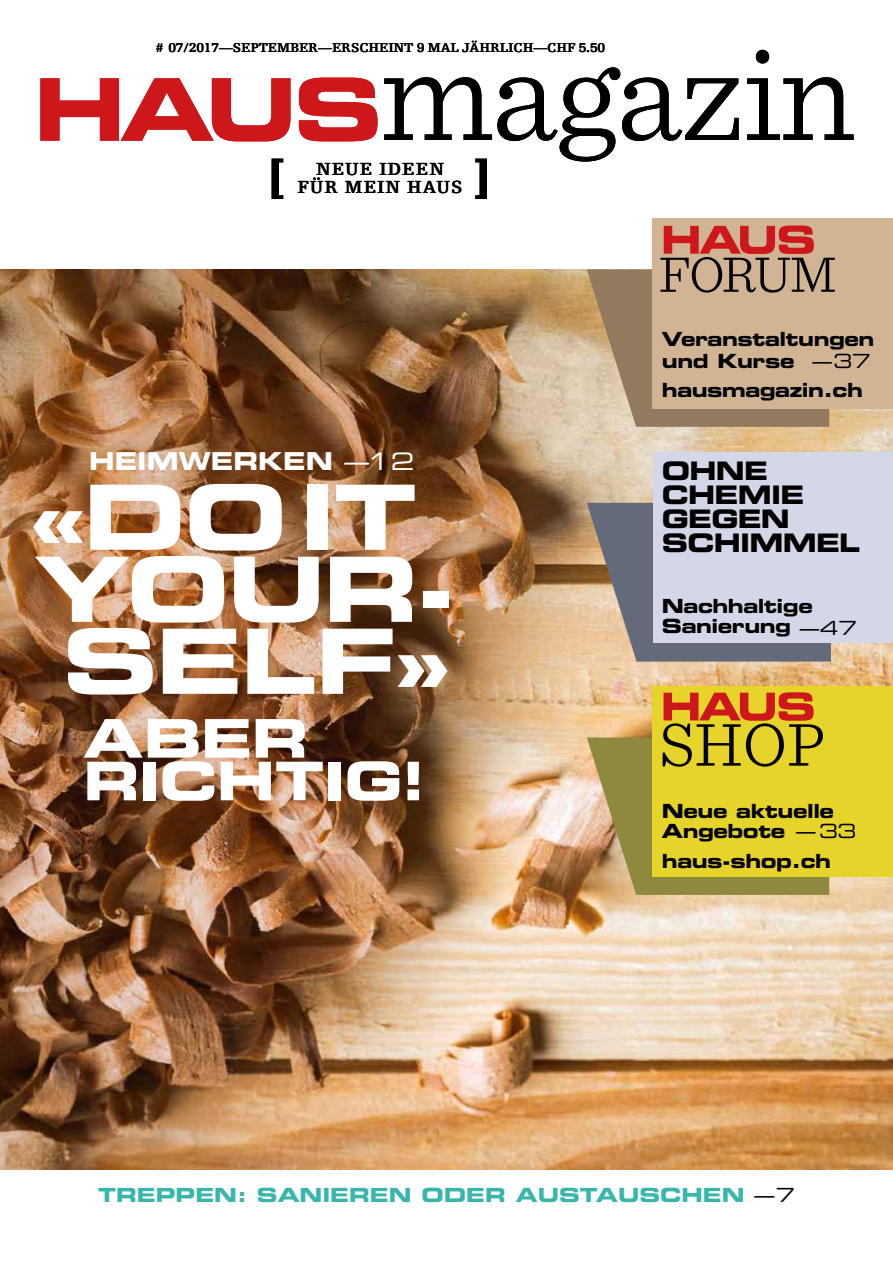
<style>
.page{position:relative;width:893px;height:1263px;background:#fff}
.page>*{position:absolute;margin:0;border:0;box-sizing:border-box;transform-origin:0 0}
.t1{font:90px/72px "Eurostile LT Std Bold Ex 2";letter-spacing:-.025em;color:#fff;text-align:center}
.t2{font:53.25px/42.6px "Eurostile LT Std Bold Ex 2";letter-spacing:-.015em;color:#fff}
.t3{font:25.5px/24px "Eurostile LT Std Bold Ex 2";letter-spacing:-.03em;color:#000}
.t4{font:24.75px "Eurostile LT Std Bold Ex 2";color:#fff}
.t5{font:19.5px/19.5px "Eurostile LT Std Bold Ex 2";letter-spacing:-.025em;color:#000}
.t6{font:19.5px "Eurostile LT Std Bold Ex 2";color:#38b6ab}
.t7{font:700 18.6px/18px "Egyptienne FLT Std";letter-spacing:.05em;color:#000;text-align:center}
.t8{font:700 13.5px "Egyptienne FLT Std";letter-spacing:-.01em;color:#000}
.s1{font-family:"Eurostile LT Std Ex 2";font-size:24px}
.s2{font-family:"Eurostile LT Std Ex 2"}
.s3{font-family:"Eurostile LT Std Ex 2";color:#000}
</style>
<div class="page">
<img style="left:0;top:269px;width:893px;height:900px">
<svg style="left:40px;top:78px;width:338px;height:63px"></svg>
<svg style="left:384px;top:50px;width:470px;height:112px"></svg>
<svg style="left:272px;top:159px;width:11px;height:40px"></svg>
<svg style="left:475px;top:159px;width:12px;height:40px"></svg>
<div style="left:653px;top:218px;width:240px;height:191px;background:#d0b493"></div>
<div style="left:653px;top:686px;width:240px;height:191px;background:#e7d42a"></div>
<svg style="left:587px;top:226px;width:248px;height:201px"></svg>
<svg style="left:587px;top:692px;width:242px;height:203px"></svg>
<svg style="left:586px;top:469px;width:246px;height:193px;background:#958c86"></svg>
<div style="left:654px;top:452px;width:239px;height:191px;background:#d3d7e7"></div>
<p class="t8" style="left:156px;top:40px;width:451px"># 07/2017—SEPTEMBER—ERSCHEINT 9 MAL JÄHRLICH—CHF 5.50</p>
<p class="t7" style="left:297px;top:160px;width:167px">NEUE IDEEN<br>FÜR MEIN HAUS</p>
<p class="t4" style="left:89px;top:443px;width:327px">HEIMWERKEN <span class="s1">—12</span></p>
<h1 class="t1" style="left:34px;top:480px;width:424px">«DOIT<br>YOUR-<br>SELF»</h1>
<h2 class="t2" style="left:83px;top:716px;width:345px">ABER<br>RICHTIG!</h2>
<p class="t5" style="left:662px;top:329px;width:214px;line-height:21px">Veranstaltungen und Kurse <span class="s2">—37</span></p>
<p class="t5" style="left:662px;top:380px;width:202px">hausmagazin.ch</p>
<h3 class="t3" style="left:662px;top:459px;width:200px">OHNE<br>CHEMIE<br>GEGEN<br>SCHIMMEL</h3>
<p class="t5" style="left:662px;top:596px;width:196px">Nachhaltige<br>Sanierung <span class="s2">— 47</span></p>
<p class="t5" style="left:662px;top:801px;width:196px">Neue aktuelle<br>Angebote <span class="s2">— 33</span></p>
<p class="t5" style="left:662px;top:850px;width:171px">haus-shop.ch</p>
<p class="t6" style="left:98px;top:1181px;width:698px">TREPPEN: SANIEREN ODER AUSTAUSCHEN <span class="s3">—7</span></p>
</div>
